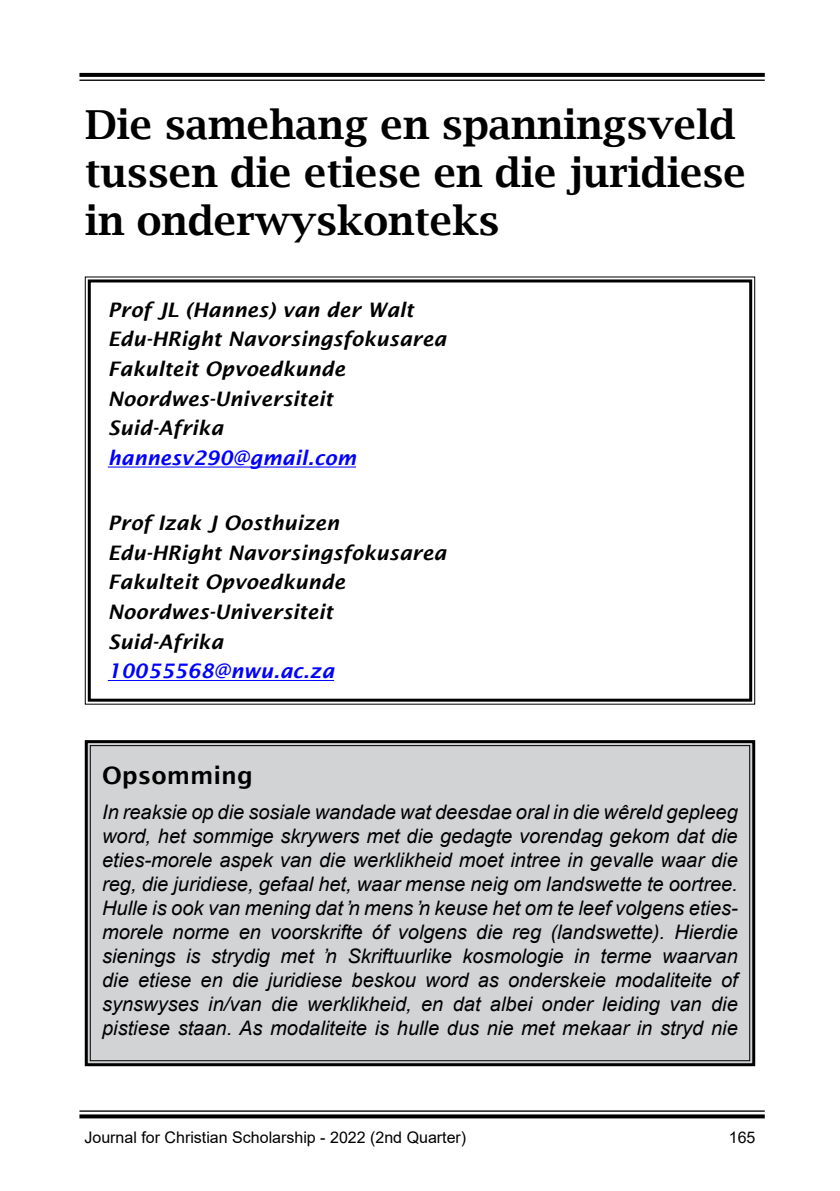
<style>
.page{position:relative;width:840px;height:1191px;background:#fff}
.page>*{position:absolute;margin:0;border:0;box-sizing:border-box;transform-origin:0 0}
.t1{font:600 40px/48px "Lucida Bright";color:#000}
.t2{font:600 24px "Lucida Sans";color:#000}
.t3{font:italic 20px/24px "Arial";color:#000;text-align:justify}
.t4{font:italic 600 20px/29.6px "Lucida Sans";color:#000}
.t5{font:italic 600 20px "Lucida Sans";color:#00f}
.t6{font:16px "Arial";color:#000}
</style>
<div class="page">
<hr style="left:79px;top:1110px;width:685px;height:1px;background:#000">
<svg style="left:79px;top:1114px;width:685px;height:4px;background:#1b1b1b"></svg>
<svg style="left:79px;top:73px;width:685px;height:4px;background:#060606"></svg>
<hr style="left:79px;top:80px;width:685px;height:1px;background:#000">
<div style="left:84px;top:740px;width:672px;height:327px;background:#d1d3d4"></div>
<svg style="left:84px;top:276px;width:671px;height:429px"></svg>
<div style="left:88px;top:279px;width:663px;height:422px;border:3px solid #000"></div>
<h1 class="t1" style="left:85px;top:100px;width:662px">Die samehang en spanningsveld tussen die etiese en die juridiese in onderwyskonteks</h1>
<p class="t4" style="left:108px;top:295px;width:340px">Prof JL (Hannes) van der Walt<br>Edu-HRight Navorsingsfokusarea<br>Fakulteit Opvoedkunde<br>Noordwes-Universiteit<br>Suid-Afrika</p>
<p class="t5" style="left:108px;top:446px;width:250px">hannesv290@gmail.com</p>
<p class="t4" style="left:108px;top:508px;width:340px">Prof Izak J Oosthuizen<br>Edu-HRight Navorsingsfokusarea<br>Fakulteit Opvoedkunde<br>Noordwes-Universiteit<br>Suid-Afrika</p>
<p class="t5" style="left:108px;top:660px;width:228px">10055568@nwu.ac.za</p>
<p class="t2" style="left:102px;top:761px;width:152px">Opsomming</p>
<p class="t3" style="left:102px;top:800px;width:636px">In reaksie op die sosiale wandade wat deesdae oral in die wêreld gepleeg word, het sommige skrywers met die gedagte vorendag gekom dat die eties-morele aspek van die werklikheid moet intree in gevalle waar die reg, die juridiese, gefaal het, waar mense neig om landswette te oortree.<br>Hulle is ook van mening dat ŉ mens ŉ keuse het om te leef volgens eties&shy;morele norme en voorskrifte óf volgens die reg (landswette). Hierdie sienings is strydig met ŉ Skriftuurlike kosmologie in terme waarvan die etiese en die juridiese beskou word as onderskeie modaliteite of synswyses in/van die werklikheid, en dat albei onder leiding van die pistiese staan. As modaliteite is hulle dus nie met mekaar in stryd nie</p>
<p class="t6" style="left:84px;top:1126px;width:383px">Journal for Christian Scholarship - 2022 (2nd Quarter)</p>
<p class="t6" style="left:728px;top:1126px;width:28px">165</p>
</div>
